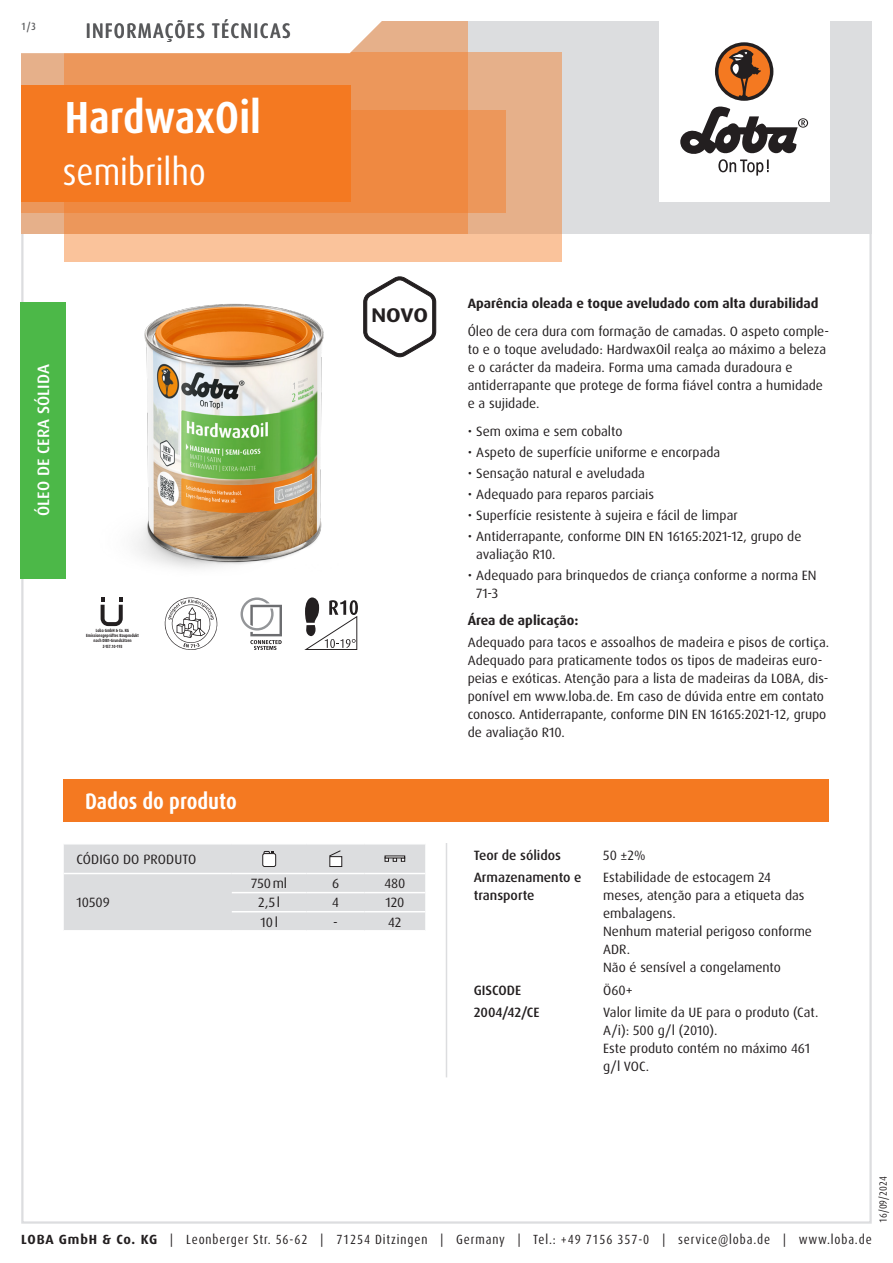
<style>
.page{position:relative;width:893px;height:1263px;background:#fff}
.page>*{position:absolute;margin:0;border:0;box-sizing:border-box;transform-origin:0 0}
.Produktname_weiss{font:700 condensed 45px "Dax Pro";color:#fff}
.Variante_weiss{font:condensed 37.5px "Dax Pro";color:#fff}
.Abschnitt{font:700 condensed 22.5px "Dax Pro";color:#fff}
.TI{font:500 condensed 21px "Dax Pro";letter-spacing:.06em;color:#57585a}
.Logos_Hinweis_Neuheit{font:700 expanded 19.8px "Dax Pro";color:#231f20}
.Produktart_Oel-Veredelung{font:500 16.5px "Dax Pro";letter-spacing:.01em;color:#fff}
.Text{font:13.5px/18px "Dax Pro";color:#231f20}
.Text_ohne_Silbentrennung{font:13.5px/18px "Dax Pro";color:#231f20}
.Text_Bold{font:700 13.5px "Dax Pro";color:#231f20}
.Text_Medium{font:500 13.5px/18px "Dax Pro";color:#231f20}
.Text_zentriert{font:13.5px "Dax Pro";color:#231f20}
.Text_Großbuchstaben{font:13.5px "Dax Pro";letter-spacing:.01em;color:#231f20}
.t1{font:condensed 13.35px "Dax Pro";letter-spacing:.065em;color:#231f20}
.t2{font:condensed 10.5px "Dax Pro";color:#231f20}
.t3{font:500 condensed 10.5px "Dax Pro";color:#57585a}
.t4{font:700 4.5px/5.2px "Dax Pro";color:#231f20;text-align:center;scale:.82 1}
.s1{font-weight:700;font-stretch:normal}
</style>
<div class="page">
<hr style="left:446px;top:843px;width:1px;height:234px;background:#dcdddf">
<svg style="left:64px;top:844px;width:361px;height:86px"></svg>
<div style="left:64px;top:779px;width:765px;height:43px;background:#f47921"></div>
<svg style="left:101px;top:597px;width:22px;height:29px"></svg>
<svg style="left:165px;top:597px;width:52px;height:53px"></svg>
<svg style="left:241px;top:597px;width:41px;height:53px"></svg>
<svg style="left:304px;top:597px;width:54px;height:53px"></svg>
<img style="left:134px;top:303px;width:268px;height:266px">
<div style="left:20px;top:302px;width:46px;height:276px;background:#4cb848"></div>
<div style="left:21px;top:21px;width:851px;height:213px;background:#dcdddf"></div>
<div style="left:659px;top:0;width:170px;height:202px;background:#fff"></div>
<svg style="left:680px;top:106px;width:128px;height:70px"></svg>
<div style="left:715px;top:42px;width:58px;height:59px;background:#231f20;border-radius:50%"></div>
<svg style="left:718px;top:45px;width:52px;height:52px"></svg>
<div style="left:64px;top:52px;width:497px;height:209px;background:linear-gradient(to right,#fec79f,#efb992)"></div>
<div style="left:21px;top:111px;width:485px;height:102px;background:#ec975b"></div>
<svg style="left:21px;top:21px;width:447px;height:213px;fill:#ec975b"></svg>
<svg style="left:21px;top:21px;width:411px;height:34px"></svg>
<div style="left:21px;top:85px;width:330px;height:117px;background:#f47921"></div>
<svg style="left:363px;top:276px;width:73px;height:81px"></svg>
<p class="t3" style="left:21px;top:19px;width:16px">1/3</p>
<p class="TI" style="left:86px;top:17px;width:207px">INFORMAÇÕES TÉCNICAS</p>
<p class="Produktname_weiss" style="left:65px;top:89px;width:198px">HardwaxOil</p>
<p class="Variante_weiss" style="left:63px;top:148px;width:145px">semibrilho</p>
<p class="Produktart_Oel-Veredelung" style="left:33px;top:516px;width:154px;rotate:-90deg">ÓLEO DE CERA SÓLIDA</p>
<p class="t4" style="left:86px;top:628px;width:66px">Loba GmbH &amp; Co. KG<br>Emissionsgeprüftes Bauprodukt nach DIBt-Grundsätzen<br>Z-157.10-193</p>
<p class="Logos_Hinweis_Neuheit" style="left:371px;top:303px;width:58px">NOVO</p>
<p class="Abschnitt" style="left:85px;top:787px;width:153px">Dados do produto</p>
<p class="Text_Großbuchstaben" style="left:77px;top:850px;width:121px">CÓDIGO DO PRODUTO</p>
<p class="Text" style="left:77px;top:894px;width:35px">10509</p>
<p class="Text_zentriert" style="left:251px;top:875px;width:37px">750ml</p>
<p class="Text_zentriert" style="left:332px;top:875px;width:9px">6</p>
<p class="Text_zentriert" style="left:384px;top:875px;width:22px">480</p>
<p class="Text_zentriert" style="left:258px;top:894px;width:23px">2,5l</p>
<p class="Text_zentriert" style="left:332px;top:894px;width:8px">4</p>
<p class="Text_zentriert" style="left:385px;top:894px;width:21px">120</p>
<p class="Text_zentriert" style="left:260px;top:913px;width:19px">10l</p>
<p class="Text_zentriert" style="left:333px;top:913px;width:6px">-</p>
<p class="Text_zentriert" style="left:388px;top:913px;width:15px">42</p>
<p class="Text_Bold" style="left:468px;top:295px;width:352px">Aparência oleada e toque aveludado com alta durabilidad</p>
<p class="Text" style="left:468px;top:323px;width:363px">Óleo de cera dura com formação de camadas. O aspeto comple&shy;to e o toque aveludado: HardwaxOil realça ao máximo a beleza e o carácter da madeira. Forma uma camada duradoura e antiderrapante que protege de forma fiável contra a humidade e a sujidade.</p>
<p class="Text" style="left:468px;top:422px;width:156px">• Sem oxima e sem cobalto</p>
<p class="Text" style="left:468px;top:443px;width:254px">• Aspeto de superfície uniforme e encorpada</p>
<p class="Text" style="left:468px;top:464px;width:179px">• Sensação natural e aveludada</p>
<p class="Text" style="left:468px;top:485px;width:188px">• Adequado para reparos parciais</p>
<p class="Text" style="left:468px;top:506px;width:271px">• Superfície resistente à sujeira e fácil de limpar</p>
<p class="Text" style="left:476px;top:527px;width:327px;text-indent:-9px">• Antiderrapante, conforme DIN EN 16165:2021-12, grupo de avaliação R10.</p>
<p class="Text" style="left:476px;top:566px;width:342px;text-indent:-9px">• Adequado para brinquedos de criança conforme a norma EN<br>71-3</p>
<p class="Text_Bold" style="left:468px;top:612px;width:112px">Área de aplicação:</p>
<p class="Text" style="left:468px;top:633px;width:363px">Adequado para tacos e assoalhos de madeira e pisos de cortiça.<br>Adequado para praticamente todos os tipos de madeiras euro&shy;peias e exóticas. Atenção para a lista de madeiras da LOBA, dis&shy;ponível em www.loba.de. Em caso de dúvida entre em contato conosco. Antiderrapante, conforme DIN EN 16165:2021-12, grupo de avaliação R10.</p>
<p class="Text_Medium" style="left:474px;top:846px;width:89px">Teor de sólidos</p>
<p class="Text_ohne_Silbentrennung" style="left:603px;top:846px;width:44px">50 ±2%</p>
<p class="Text_Medium" style="left:474px;top:868px;width:109px">Armazenamento e transporte</p>
<p class="Text_ohne_Silbentrennung" style="left:603px;top:868px;width:203px">Estabilidade de estocagem 24 meses, atenção para a etiqueta das embalagens.</p>
<p class="Text_ohne_Silbentrennung" style="left:603px;top:922px;width:210px">Nenhum material perigoso conforme<br>ADR.</p>
<p class="Text_ohne_Silbentrennung" style="left:603px;top:958px;width:179px">Não é sensível a congelamento</p>
<p class="Text_Medium" style="left:474px;top:981px;width:49px">GISCODE</p>
<p class="Text_ohne_Silbentrennung" style="left:603px;top:981px;width:31px">Ö60+</p>
<p class="Text_Medium" style="left:474px;top:1004px;width:67px">2004/42/CE</p>
<p class="Text_ohne_Silbentrennung" style="left:603px;top:1004px;width:217px">Valor limite da UE para o produto (Cat.<br>A/i): 500 g/l (2010).</p>
<p class="Text_ohne_Silbentrennung" style="left:603px;top:1040px;width:208px">Este produto contém no máximo 461 g/l VOC.</p>
<p class="t2" style="left:876px;top:1222px;width:48px;rotate:-90deg">16/09/2024</p>
<p class="t1" style="left:21px;top:1230px;width:852px"><span class="s1">LOBA GmbH &amp; Co. KG</span> | Leonberger Str. 56-62 | 71254 Ditzingen | Germany | Tel.: +49 7156 357-0 | service@loba.de | www.loba.de</p>
</div>
